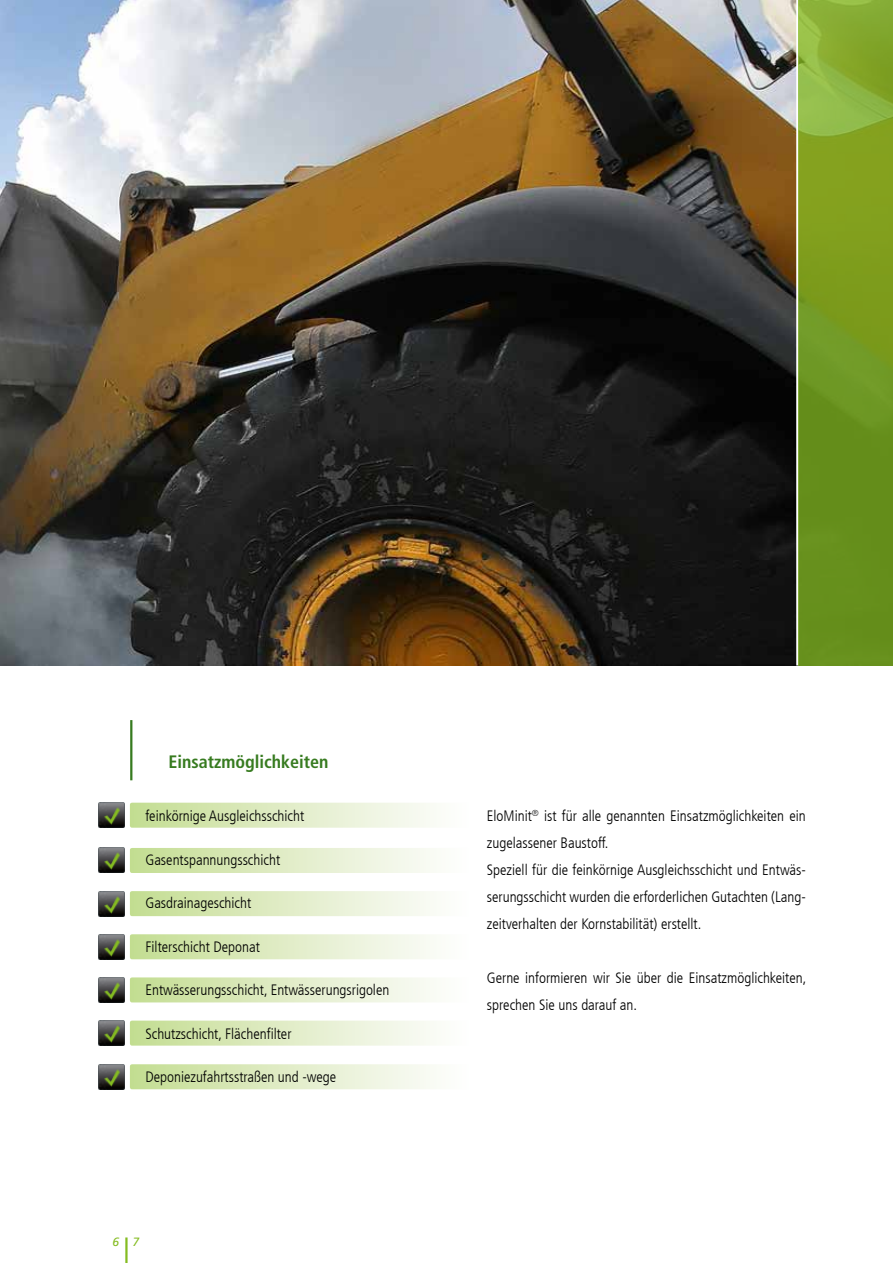
<style>
.page{position:relative;width:893px;height:1263px;background:#fff}
.page>*{position:absolute;margin:0;border:0;box-sizing:border-box;transform-origin:0 0}
.t1{font:700 condensed 18px "Frutiger LT Com";color:#377b20}
.t2{font:300 condensed 15px/27px "Frutiger LT Com";color:#000}
.t3{font:italic 12px "Frutiger LT Com";color:#85bc22}
</style>
<div class="page">
<svg style="left:130px;top:803px;width:304px;height:25px;background:#dfecc5"></svg>
<img style="left:98px;top:803px;width:26px;height:25px">
<svg style="left:130px;top:848px;width:304px;height:25px;background:#dfebc4"></svg>
<img style="left:98px;top:848px;width:26px;height:25px">
<svg style="left:130px;top:891px;width:304px;height:25px;background:#dfecc4"></svg>
<img style="left:98px;top:891px;width:26px;height:25px">
<svg style="left:130px;top:934px;width:304px;height:25px;background:#dfecc5"></svg>
<img style="left:98px;top:934px;width:26px;height:25px">
<svg style="left:130px;top:977px;width:304px;height:25px;background:#dfecc5"></svg>
<img style="left:98px;top:977px;width:26px;height:25px">
<svg style="left:130px;top:1020px;width:304px;height:26px;background:#e0ecc6"></svg>
<img style="left:98px;top:1020px;width:26px;height:26px">
<svg style="left:130px;top:1064px;width:304px;height:25px;background:#dfecc5"></svg>
<img style="left:98px;top:1064px;width:26px;height:25px">
<img style="left:0;top:0;width:796px;height:665px">
<hr style="left:125px;top:1237px;width:3px;height:26px;background:#85bc22">
<hr style="left:130px;top:720px;width:2px;height:60px;background:#377b20">
<svg style="left:798px;top:0;width:95px;height:665px;background:#779c24"></svg>
<p class="t1" style="left:168px;top:751px;width:161px">Einsatzmöglichkeiten</p>
<p class="t2" style="left:145px;top:803px;width:160px">feinkörnige Ausgleichsschicht</p>
<p class="t2" style="left:145px;top:846px;width:136px">Gasentspannungsschicht</p>
<p class="t2" style="left:145px;top:890px;width:107px">Gasdrainageschicht</p>
<p class="t2" style="left:145px;top:933px;width:116px">Filterschicht Deponat</p>
<p class="t2" style="left:145px;top:977px;width:245px">Entwässerungsschicht, Entwässerungsrigolen</p>
<p class="t2" style="left:145px;top:1020px;width:148px">Schutzschicht, Flächenfilter</p>
<p class="t2" style="left:145px;top:1063px;width:192px">Deponiezufahrtsstraßen und -wege</p>
<p class="t3" style="left:112px;top:1235px;width:28px">6 7</p>
<p class="t2" style="left:487px;top:803px;width:320px">EloMinit<sup>®</sup> ist für alle genannten Einsatzmöglichkeiten ein zugelassener Baustoff.<br>Speziell für die feinkörnige Ausgleichsschicht und Entwäs&shy;serungsschicht wurden die erforderlichen Gutachten (Lang&shy;zeitverhalten der Kornstabilität) erstellt.</p>
<p class="t2" style="left:487px;top:965px;width:321px">Gerne informieren wir Sie über die Einsatzmöglichkeiten, sprechen Sie uns darauf an.</p>
</div>
